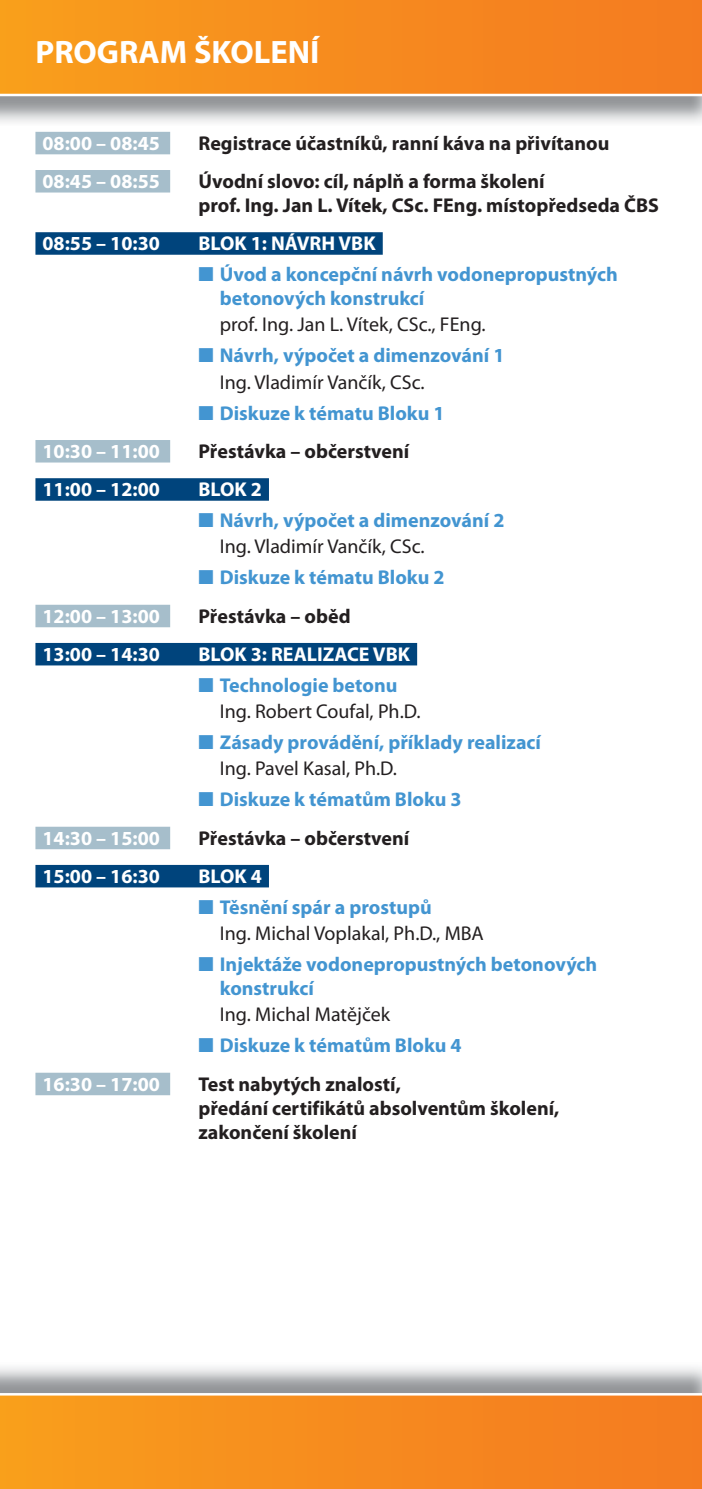
<style>
.page{position:relative;width:702px;height:1489px;background:#fff}
.page>*{position:absolute;margin:0;border:0;box-sizing:border-box;transform-origin:0 0}
.t1{font:700 32.5px "Myriad Pro";color:#fff}
.t2{font:700 20px/26.2px "Myriad Pro";color:#4395d1}
.t3{font:700 20px/24px "Myriad Pro";color:#231f20}
.t4{font:700 20px "Myriad Pro";color:#fff}
.t5{font:20px/26.2px "Myriad Pro";color:#231f20}
.s1{font-weight:400;color:#231f20}
.s2{color:#4395d1}
.s3{font-weight:700;color:#4395d1}
</style>
<div class="page">
<div style="left:0;top:0;width:702px;height:95px;background:linear-gradient(to right,#f99e1c,#f47a21)"></div>
<hr style="left:0;top:94px;width:702px;height:2px;background:#fff">
<div style="left:35px;top:132px;width:135px;height:22px;background:#a6becb"></div>
<div style="left:35px;top:170px;width:135px;height:22px;background:#a6becb"></div>
<div style="left:35px;top:232px;width:348px;height:23px;background:#00447c"></div>
<div style="left:35px;top:440px;width:135px;height:22px;background:#a6becb"></div>
<div style="left:35px;top:478px;width:234px;height:22px;background:#00447c"></div>
<div style="left:35px;top:604px;width:135px;height:23px;background:#a6becb"></div>
<div style="left:35px;top:643px;width:382px;height:22px;background:#00447c"></div>
<div style="left:35px;top:826px;width:135px;height:23px;background:#a6becb"></div>
<div style="left:35px;top:864px;width:234px;height:23px;background:#00447c"></div>
<div style="left:35px;top:1072px;width:135px;height:23px;background:#a6becb"></div>
<div style="left:0;top:1393px;width:702px;height:95px;background:linear-gradient(to right,#f99f1f,#f47c23)"></div>
<hr style="left:0;top:1392px;width:702px;height:3px;background:#fff">
<h1 class="t1" style="left:35px;top:40px;width:285px">PROGRAM ŠKOLENÍ</h1>
<p class="t4" style="left:43px;top:135px;width:119px">08:00 – 08:45</p>
<p class="t3" style="left:198px;top:133px;width:412px">Registrace účastníků, ranní káva na přivítanou</p>
<p class="t4" style="left:43px;top:174px;width:119px">08:45 – 08:55</p>
<p class="t3" style="left:198px;top:171px;width:462px">Úvodní slovo: cíl, náplň a forma školení<br>prof. Ing. Jan L. Vítek, CSc. FEng. místopředseda ČBS</p>
<p class="t4" style="left:43px;top:236px;width:119px">08:55 – 10:30</p>
<p class="t4" style="left:198px;top:236px;width:179px">BLOK 1: NÁVRH VBK</p>
<p class="t2" style="left:220px;top:264px;width:399px;line-height:24px;text-indent:-21px">■ Úvod a koncepční návrh vodonepropustných betonových konstrukcí</p>
<p class="t5" style="left:220px;top:313px;width:267px">prof. Ing. Jan L. Vítek, CSc., FEng.</p>
<p class="t2" style="left:220px;top:344px;width:286px;text-indent:-21px">■ Návrh, výpočet a dimenzování 1<br><span class="s1">Ing. Vladimír Vančík, CSc.</span></p>
<p class="t2" style="left:198px;top:402px;width:247px">■ Diskuze k tématu Bloku 1</p>
<p class="t4" style="left:43px;top:443px;width:119px">10:30 – 11:00</p>
<p class="t3" style="left:198px;top:441px;width:212px">Přestávka – občerstvení</p>
<p class="t4" style="left:43px;top:482px;width:119px">11:00 – 12:00</p>
<p class="t4" style="left:198px;top:482px;width:65px">BLOK 2</p>
<p class="t2" style="left:220px;top:509px;width:286px;text-indent:-21px">■ Návrh, výpočet a dimenzování 2<br><span class="s1">Ing. Vladimír Vančík, CSc.</span></p>
<p class="t2" style="left:198px;top:566px;width:247px">■ Diskuze k tématu Bloku 2</p>
<p class="t4" style="left:43px;top:608px;width:119px">12:00 – 13:00</p>
<p class="t3" style="left:198px;top:606px;width:153px">Přestávka – oběd</p>
<p class="t4" style="left:43px;top:646px;width:119px">13:00 – 14:30</p>
<p class="t4" style="left:198px;top:646px;width:213px">BLOK 3: REALIZACE VBK</p>
<p class="t5" style="left:220px;top:674px;width:202px;text-indent:-21px"><span class="s2">■</span> <span class="s3">Technologie betonu<br></span>Ing. Robert Coufal, Ph.D.</p>
<p class="t2" style="left:220px;top:731px;width:323px;text-indent:-21px">■ Zásady provádění, příklady realizací<br><span class="s1">Ing. Pavel Kasal, Ph.D.</span></p>
<p class="t2" style="left:198px;top:788px;width:265px">■ Diskuze k tématům Bloku 3</p>
<p class="t4" style="left:43px;top:830px;width:119px">14:30 – 15:00</p>
<p class="t3" style="left:198px;top:827px;width:212px">Přestávka – občerstvení</p>
<p class="t4" style="left:43px;top:868px;width:119px">15:00 – 16:30</p>
<p class="t4" style="left:198px;top:868px;width:65px">BLOK 4</p>
<p class="t5" style="left:220px;top:896px;width:265px;text-indent:-21px"><span class="s2">■</span> <span class="s3">Těsnění spár a prostupů<br></span>Ing. Michal Voplakal, Ph.D., MBA</p>
<p class="t2" style="left:220px;top:954px;width:379px;line-height:24px;text-indent:-21px">■ Injektáže vodonepropustných betonových konstrukcí</p>
<p class="t5" style="left:220px;top:1003px;width:172px">Ing. Michal Matějček</p>
<p class="t2" style="left:198px;top:1034px;width:265px">■ Diskuze k tématům Bloku 4</p>
<p class="t4" style="left:43px;top:1076px;width:119px">16:30 – 17:00</p>
<p class="t3" style="left:198px;top:1073px;width:362px">Test nabytých znalostí,<br>předání certifikátů absolventům školení, zakončení školení</p>
</div>
